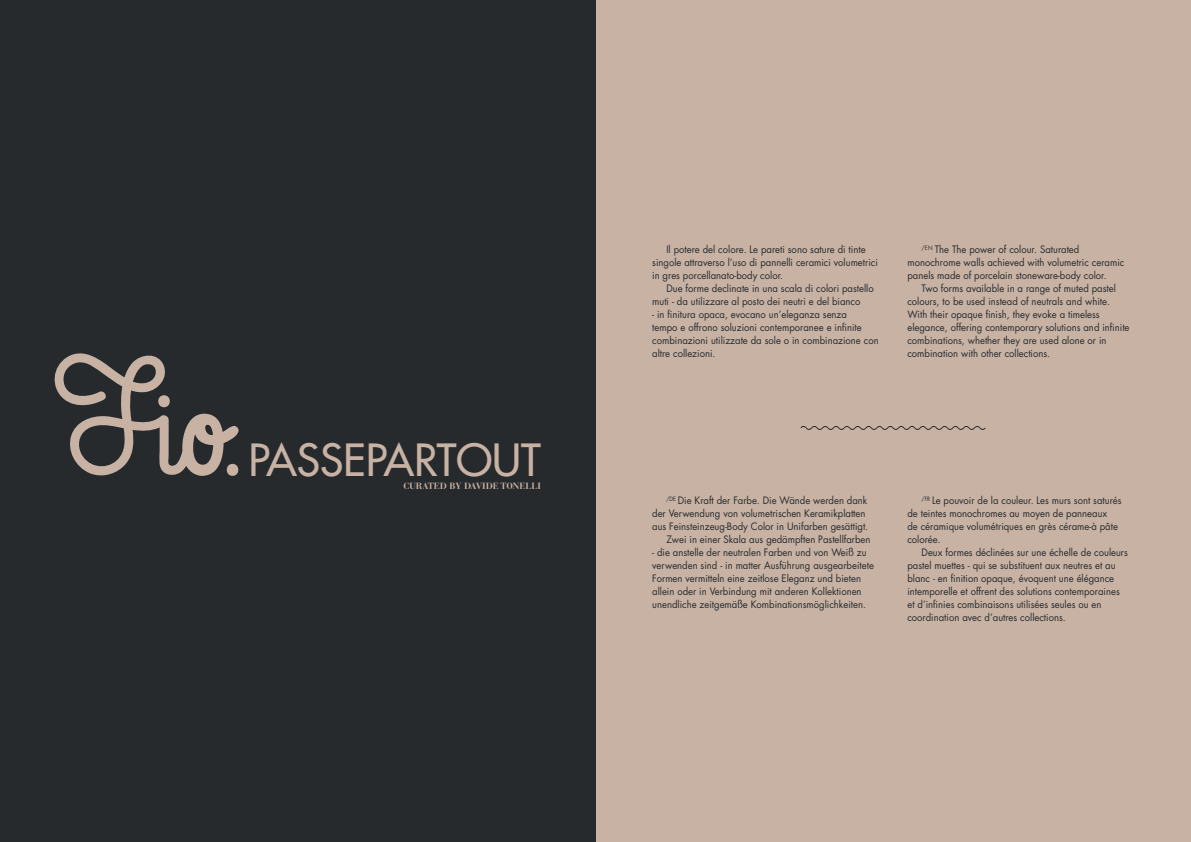
<style>
.page{position:relative;width:1191px;height:842px;background:#fff}
.page>*{position:absolute;margin:0;border:0;box-sizing:border-box;transform-origin:0 0}
.t1{font:500 43.2px "Futura Std";color:#c8b2a4}
.t2{font:10px/13px "Futura Std";color:#262a2d;scale:.95 1}
.t3{font:700 9px "Bauer Bodoni Std";color:#c8b2a4}
</style>
<div class="page">
<div style="left:595px;top:0;width:596px;height:842px;background:#c8b2a4"></div>
<div style="left:0;top:0;width:595px;height:842px;background:#262a2d"></div>
<svg style="left:54px;top:353px;width:185px;height:123px"></svg>
<svg style="left:800px;top:426px;width:185px;height:4px"></svg>
<p class="t1" style="left:248px;top:433px;width:294px">PASSEPARTOUT</p>
<p class="t3" style="left:403px;top:480px;width:139px">CURATED BY DAVIDE TONELLI</p>
<p class="t2" style="left:652px;top:243px;width:239px;text-indent:14px">Il potere del colore. Le pareti sono sature di tinte singole attraverso l’uso di pannelli ceramici volumetrici in gres porcellanato-body color.</p>
<p class="t2" style="left:652px;top:282px;width:235px;text-indent:14px">Due forme declinate in una scala di colori pastello muti - da utilizzare al posto dei neutri e del bianco</p>
<p class="t2" style="left:652px;top:308px;width:240px">- in finitura opaca, evocano un’eleganza senza<br>tempo e offrono soluzioni contemporanee e infinite combinazioni utilizzate da sole o in combinazione con altre collezioni.</p>
<p class="t2" style="left:907px;top:243px;width:230px;text-indent:14px"><sup>/EN</sup> The The power of colour. Saturated monochrome walls achieved with volumetric ceramic panels made of porcelain stoneware-body color.</p>
<p class="t2" style="left:907px;top:282px;width:235px;text-indent:14px">Two forms available in a range of muted pastel colours, to be used instead of neutrals and white.<br>With their opaque finish, they evoke a timeless elegance, offering contemporary solutions and infinite combinations, whether they are used alone or in combination with other collections.</p>
<p class="t2" style="left:652px;top:494px;width:229px;text-indent:14px"><sup>/DE</sup> Die Kraft der Farbe. Die Wände werden dank der Verwendung von volumetrischen Keramikplatten aus Feinsteinzeug-Body Color in Unifarben gesättigt.</p>
<p class="t2" style="left:666px;top:533px;width:216px">Zwei in einer Skala aus gedämpften Pastellfarben</p>
<p class="t2" style="left:652px;top:546px;width:235px">- die anstelle der neutralen Farben und von Weiß zu verwenden sind - in matter Ausführung ausgearbeitete Formen vermitteln eine zeitlose Eleganz und bieten allein oder in Verbindung mit anderen Kollektionen unendliche zeitgemäße Kombinationsmöglichkeiten.</p>
<p class="t2" style="left:907px;top:494px;width:227px;text-indent:14px"><sup>/FR</sup> Le pouvoir de la couleur. Les murs sont saturés de teintes monochromes au moyen de panneaux<br>de céramique volumétriques en grès cérame-à pâte colorée.</p>
<p class="t2" style="left:907px;top:546px;width:234px;text-indent:14px">Deux formes déclinées sur une échelle de couleurs pastel muettes - qui se substituent aux neutres et au blanc - en finition opaque, évoquent une élégance intemporelle et offrent des solutions contemporaines et d’infinies combinaisons utilisées seules ou en coordination avec d’autres collections.</p>
</div>
